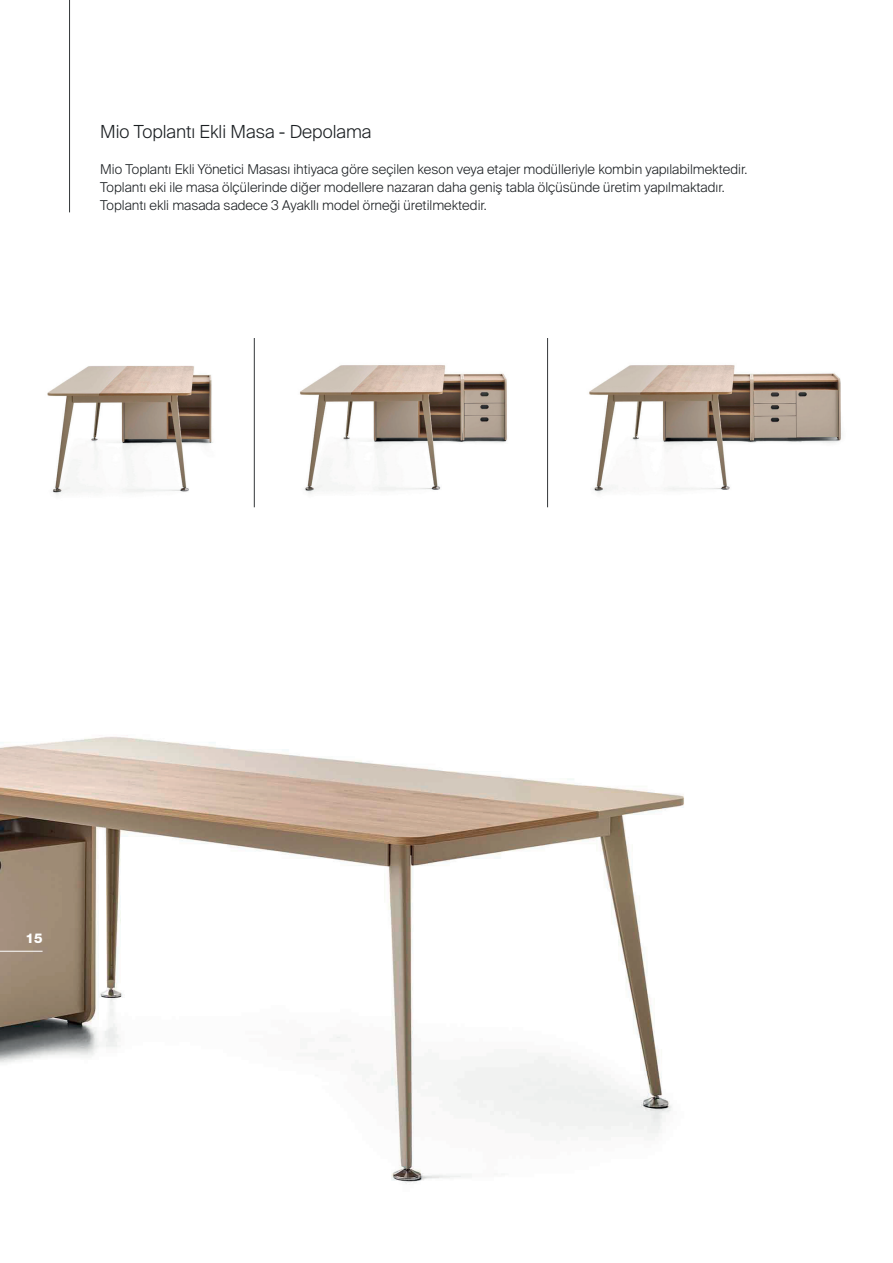
<style>
.page{position:relative;width:893px;height:1263px;background:#fff}
.page>*{position:absolute;margin:0;border:0;box-sizing:border-box;transform-origin:0 0}
.t1{font:300 18px "Suisse Intl";color:#1b1f22}
.t2{font:300 13.5px/18px "Suisse Intl";color:#1b1f22}
.t3{font:800 13.5px "Helvetica Neue LT Pro";color:#fff}
</style>
<div class="page">
<img style="left:0;top:735px;width:684px;height:449px">
<img style="left:47px;top:338px;width:208px;height:170px">
<img style="left:300px;top:338px;width:249px;height:170px">
<img style="left:589px;top:365px;width:253px;height:129px">
<hr style="left:254px;top:338px;width:1px;height:169px;background:#333739">
<hr style="left:547px;top:338px;width:1px;height:169px;background:#333739">
<hr style="left:69px;top:0;width:1px;height:212px;background:#333739">
<hr style="left:0;top:951px;width:43px;height:1px;background:#fff">
<h1 class="t1" style="left:100px;top:121px;width:273px">Mio Toplantı Ekli Masa - Depolama</h1>
<p class="t2" style="left:100px;top:160px;width:649px">Mio Toplantı Ekli Yönetici Masası ihtiyaca göre seçilen keson veya etajer modülleriyle kombin yapılabilmektedir.<br>Toplantı eki ile masa ölçülerinde diğer modellere nazaran daha geniş tabla ölçüsünde üretim yapılmaktadır.<br>Toplantı ekli masada sadece 3 Ayakllı model örneği üretilmektedir.</p>
<p class="t3" style="left:26px;top:930px;width:19px">15</p>
</div>
